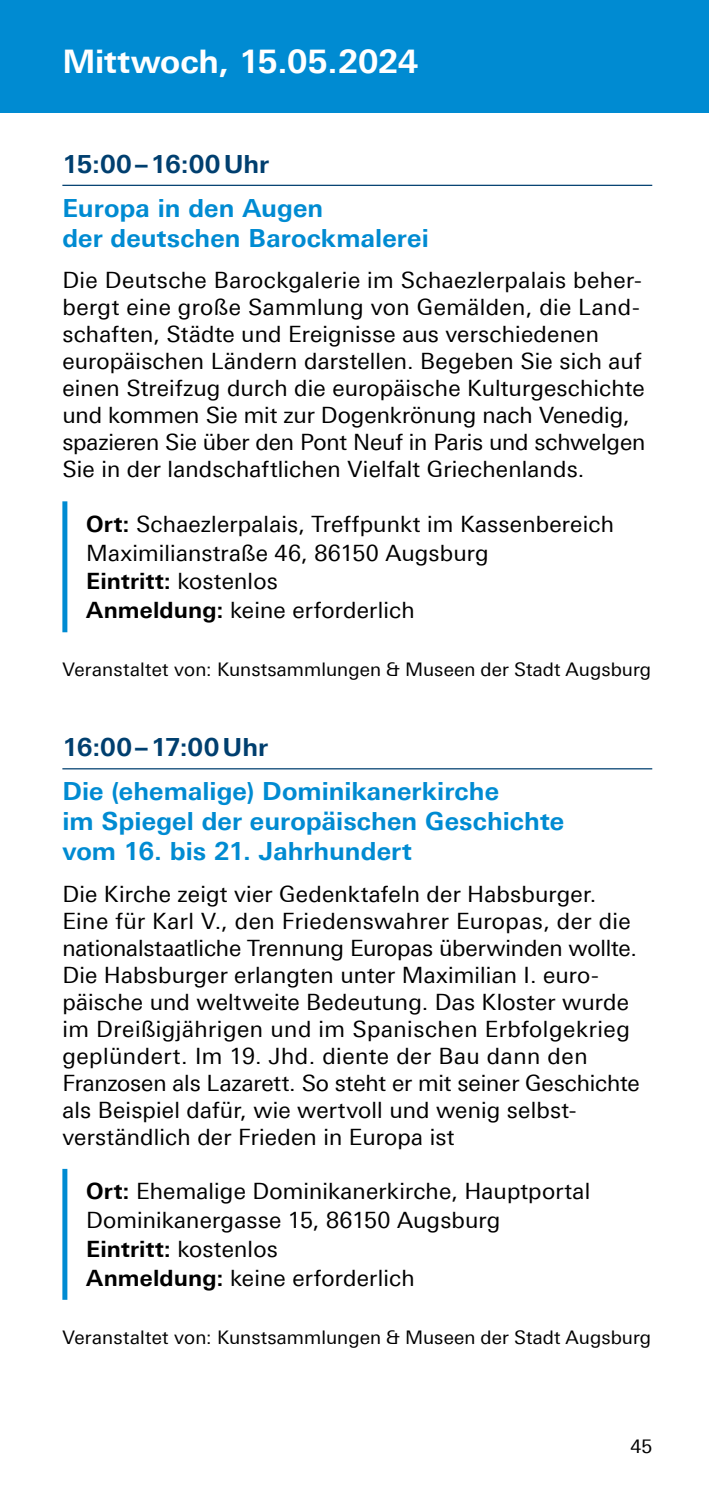
<style>
.page{position:relative;width:709px;height:1489px;background:#fff}
.page>*{position:absolute;margin:0;border:0;box-sizing:border-box;transform-origin:0 0}
.t1{font:700 32.5px "Univers For Augsburg";letter-spacing:-.005em;color:#fff}
.t2{font:700 25px/30px "Univers For Augsburg";letter-spacing:.005em;color:#008bd2}
.t3{font:700 25px "Univers For Augsburg";letter-spacing:-.005em;color:#003f6f}
.t4{font:22.5px/27px "Univers For Augsburg";letter-spacing:.01em;color:#000}
.t5{font:18.75px "Univers For Augsburg";letter-spacing:.005em;color:#000}
.s1{font-weight:700}
</style>
<div class="page">
<div style="left:0;top:0;width:709px;height:112px;background:#008bd2"></div>
<hr style="left:62px;top:185px;width:590px;height:1px;background:#003f6f">
<hr style="left:62px;top:768px;width:590px;height:1px;background:#003f6f">
<div style="left:62px;top:501px;width:5px;height:131px;background:#008bd2"></div>
<div style="left:62px;top:1168px;width:5px;height:131px;background:#008bd2"></div>
<h1 class="t1" style="left:62px;top:42px;width:357px">Mittwoch, 15.05.2024</h1>
<p class="t3" style="left:62px;top:149px;width:208px">15:00–16:00Uhr</p>
<p class="t2" style="left:62px;top:193px;width:368px">Europa in den Augen<br>der deutschen Barockmalerei</p>
<p class="t4" style="left:62px;top:266px;width:584px">Die Deutsche Barockgalerie im Schaezlerpalais beher&shy;bergt eine große Sammlung von Gemälden, die Land&shy;schaften, Städte und Ereignisse aus verschiedenen europäischen Ländern darstellen. Begeben Sie sich auf einen Streifzug durch die europäische Kulturgeschichte und kommen Sie mit zur Dogenkrönung nach Venedig, spazieren Sie über den Pont Neuf in Paris und schwelgen Sie in der landschaftlichen Vielfalt Griechenlands.</p>
<p class="t4" style="left:86px;top:509px;width:529px;line-height:28.8px"><span class="s1">Ort:</span> Schaezlerpalais, Treffpunkt im Kassenbereich Maximilianstraße 46, 86150 Augsburg<br><span class="s1">Eintritt:</span> kostenlos<br><span class="s1">Anmeldung:</span> keine erforderlich</p>
<p class="t5" style="left:62px;top:659px;width:590px">Veranstaltet von: Kunstsammlungen &amp; Museen der Stadt Augsburg</p>
<p class="t3" style="left:62px;top:732px;width:207px">16:00–17:00Uhr</p>
<p class="t2" style="left:62px;top:776px;width:503px">Die (ehemalige) Dominikanerkirche<br>im Spiegel der europäischen Geschichte vom 16. bis 21. Jahrhundert</p>
<p class="t4" style="left:62px;top:880px;width:579px">Die Kirche zeigt vier Gedenktafeln der Habsburger.<br>Eine für Karl V., den Friedenswahrer Europas, der die nationalstaatliche Trennung Europas überwinden wollte.<br>Die Habsburger erlangten unter Maximilian I. euro&shy;päische und weltweite Bedeutung. Das Kloster wurde im Dreißigjährigen und im Spanischen Erbfolgekrieg geplündert. Im 19. Jhd. diente der Bau dann den Franzosen als Lazarett. So steht er mit seiner Geschichte als Beispiel dafür, wie wertvoll und wenig selbst&shy;verständlich der Frieden in Europa ist</p>
<p class="t4" style="left:86px;top:1176px;width:505px;line-height:28.8px"><span class="s1">Ort:</span> Ehemalige Dominikanerkirche, Hauptportal Dominikanergasse 15, 86150 Augsburg <span class="s1">Eintritt:</span> kostenlos<br><span class="s1">Anmeldung:</span> keine erforderlich</p>
<p class="t5" style="left:62px;top:1326px;width:590px">Veranstaltet von: Kunstsammlungen &amp; Museen der Stadt Augsburg</p>
<p class="t5" style="left:630px;top:1435px;width:23px">45</p>
</div>
